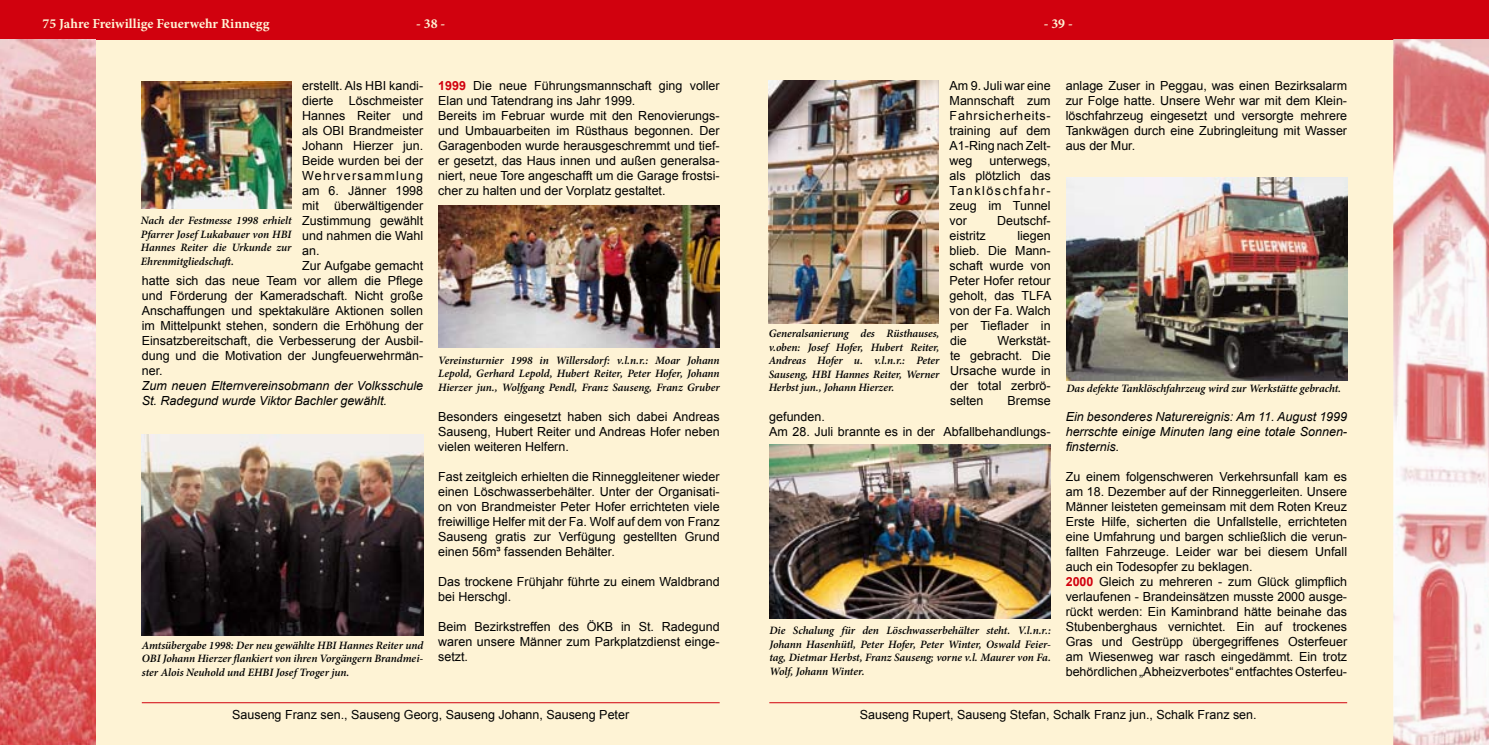
<style>
.page{position:relative;width:1489px;height:745px;background:#fff}
.page>*{position:absolute;margin:0;border:0;box-sizing:border-box;transform-origin:0 0}
.t1{font:700 13.75px "Minion Pro";color:#fef3d5}
.t2{font:12.5px/15px "Arial";color:#000;text-align:justify}
.t3{font:italic 12.5px/15px "Arial";color:#000}
.t4{font:12.5px "Arial";letter-spacing:.095em;color:#000}
.t5{font:italic 600 11.25px/13.5px "Minion Pro";letter-spacing:-.005em;color:#000;text-align:justify}
.s1{font-weight:700;color:#d1010e}
</style>
<div class="page">
<div style="left:0;top:0;width:744px;height:744px;background:#fef3d5"></div>
<div style="left:0;top:0;width:744px;height:39px;background:#d1010e"></div>
<div style="left:744px;top:0;width:744px;height:744px;background:#fef3d5"></div>
<div style="left:744px;top:0;width:744px;height:39px;background:#d1010e"></div>
<img style="left:1393px;top:39px;width:95px;height:705px">
<img style="left:0;top:39px;width:96px;height:705px">
<img style="left:142px;top:434px;width:281px;height:201px">
<img style="left:142px;top:81px;width:149px;height:128px">
<img style="left:438px;top:206px;width:281px;height:141px">
<img style="left:768px;top:81px;width:170px;height:242px">
<img style="left:769px;top:444px;width:281px;height:173px">
<img style="left:1066px;top:177px;width:281px;height:203px">
<hr style="left:142px;top:702px;width:577px;height:1px;background:#d1010e">
<hr style="left:769px;top:702px;width:577px;height:1px;background:#d1010e">
<p class="t1" style="left:43px;top:14px;width:228px">75 Jahre Freiwillige Feuerwehr Rinnegg</p>
<p class="t1" style="left:416px;top:14px;width:31px">- 38 -</p>
<p class="t1" style="left:1043px;top:14px;width:31px">- 39 -</p>
<p class="t2" style="left:302px;top:78px;width:122px">erstellt. Als HBI kandi-</p>
<p class="t2" style="left:302px;top:93px;width:122px">dierte Löschmeister</p>
<p class="t2" style="left:302px;top:108px;width:122px">Hannes Reiter und</p>
<p class="t2" style="left:302px;top:123px;width:122px">als OBI Brandmeister</p>
<p class="t2" style="left:302px;top:138px;width:122px">Johann Hierzer jun.</p>
<p class="t2" style="left:302px;top:153px;width:122px">Beide wurden bei der</p>
<p class="t4" style="left:302px;top:167px;width:122px">Wehrversammlung</p>
<p class="t2" style="left:302px;top:183px;width:122px">am 6. Jänner 1998</p>
<p class="t2" style="left:302px;top:198px;width:122px">mit überwältigender</p>
<p class="t2" style="left:302px;top:213px;width:122px">Zustimmung gewählt</p>
<p class="t2" style="left:302px;top:228px;width:122px">und nahmen die Wahl</p>
<p class="t2" style="left:302px;top:243px;width:19px">an.</p>
<p class="t2" style="left:302px;top:258px;width:122px">Zur Aufgabe gemacht</p>
<p class="t2" style="left:142px;top:273px;width:283px">hatte sich das neue Team vor allem die Pflege</p>
<p class="t2" style="left:142px;top:288px;width:283px">und Förderung der Kameradschaft. Nicht große</p>
<p class="t2" style="left:142px;top:303px;width:283px">Anschaffungen und spektakuläre Aktionen sollen</p>
<p class="t2" style="left:142px;top:318px;width:283px">im Mittelpunkt stehen, sondern die Erhöhung der</p>
<p class="t2" style="left:142px;top:333px;width:283px">Einsatzbereitschaft, die Verbesserung der Ausbil-</p>
<p class="t2" style="left:142px;top:348px;width:283px">dung und die Motivation der Jungfeuerwehrmän-</p>
<p class="t2" style="left:142px;top:363px;width:22px">ner.</p>
<p class="t3" style="left:142px;top:378px;width:283px">Zum neuen Elternvereinsobmann der Volksschule<br>St. Radegund wurde Viktor Bachler gewählt.</p>
<p class="t5" style="left:141px;top:213px;width:152px">Nach der Festmesse 1998 erhielt Pfarrer Josef Lukabauer von HBI Hannes Reiter die Urkunde zur Ehrenmitgliedschaft.</p>
<p class="t5" style="left:142px;top:638px;width:283px">Amtsübergabe 1998: Der neu gewählte HBI Hannes Reiter und OBI Johann Hierzer flankiert von ihren Vorgängern Brandmei&shy;ster Alois Neuhold und EHBI Josef Troger jun.</p>
<p class="t2" style="left:438px;top:78px;width:283px;text-align:left"><span class="s1">1999</span> Die neue Führungsmannschaft ging voller Elan und Tatendrang ins Jahr 1999.<br>Bereits im Februar wurde mit den Renovierungs&shy;und Umbauarbeiten im Rüsthaus begonnen. Der Garagenboden wurde herausgeschremmt und tief&shy;er gesetzt, das Haus innen und außen generalsa&shy;niert, neue Tore angeschafft um die Garage frostsi&shy;cher zu halten und der Vorplatz gestaltet.</p>
<p class="t5" style="left:438px;top:353px;width:283px">Vereinsturnier 1998 in Willersdorf: v.l.n.r.: Moar Johann Lepold, Gerhard Lepold, Hubert Reiter, Peter Hofer, Johann Hierzer jun., Wolfgang Pendl, Franz Sauseng, Franz Gruber</p>
<p class="t2" style="left:438px;top:408px;width:283px">Besonders eingesetzt haben sich dabei Andreas Sauseng, Hubert Reiter und Andreas Hofer neben vielen weiteren Helfern.</p>
<p class="t2" style="left:438px;top:468px;width:283px">Fast zeitgleich erhielten die Rinneggleitener wieder einen Löschwasserbehälter. Unter der Organisati&shy;on von Brandmeister Peter Hofer errichteten viele freiwillige Helfer mit der Fa. Wolf auf dem von Franz Sauseng gratis zur Verfügung gestellten Grund einen 56m³ fassenden Behälter.</p>
<p class="t2" style="left:438px;top:573px;width:283px">Das trockene Frühjahr führte zu einem Waldbrand bei Herschgl.</p>
<p class="t2" style="left:438px;top:618px;width:283px">Beim Bezirkstreffen des ÖKB in St. Radegund waren unsere Männer zum Parkplatzdienst einge&shy;setzt.</p>
<p class="t2" style="left:949px;top:78px;width:103px">Am 9. Juli war eine Mannschaft zum Fahrsicherheits&shy;training auf dem A1-Ring nach Zelt&shy;weg</p>
<p class="t2" style="left:949px;top:153px;width:103px;text-indent:40px">unterwegs, als plötzlich das Tanklöschfahr&shy;zeug im Tunnel vor</p>
<p class="t2" style="left:997px;top:213px;width:55px">Deutschf-</p>
<p class="t2" style="left:949px;top:228px;width:103px;text-indent:68px">liegen blieb. Die Mann&shy;schaft wurde von Peter Hofer retour geholt, das TLFA von der Fa. Walch per Tieflader in die</p>
<p class="t2" style="left:949px;top:228px;width:38px">eistritz</p>
<p class="t5" style="left:768px;top:326px;width:172px">Generalsanierung des Rüsthauses, v.oben: Josef Hofer, Hubert Reiter, Andreas Hofer u. v.l.n.r.: Peter Sauseng, HBI Hannes Reiter, Werner Herbst jun., Johann Hierzer.</p>
<p class="t2" style="left:950px;top:333px;width:102px;text-indent:47px">Werkstät&shy;te gebracht. Die Ursache wurde in der total zerbrö&shy;selten</p>
<p class="t2" style="left:1007px;top:393px;width:45px">Bremse</p>
<p class="t2" style="left:769px;top:408px;width:283px">gefunden.<br>Am 28. Juli brannte es in der Abfallbehandlungs-</p>
<p class="t5" style="left:769px;top:623px;width:283px">Die Schalung für den Löschwasserbehälter steht. V.l.n.r.:<br>Johann Hasenhütl, Peter Hofer, Peter Winter, Oswald Feier&shy;tag, Dietmar Herbst, Franz Sauseng; vorne v.l. Maurer von Fa.<br>Wolf, Johann Winter.</p>
<p class="t2" style="left:1065px;top:78px;width:283px">anlage Zuser in Peggau, was einen Bezirksalarm zur Folge hatte. Unsere Wehr war mit dem Klein&shy;löschfahrzeug eingesetzt und versorgte mehrere Tankwägen durch eine Zubringleitung mit Wasser aus der Mur.</p>
<p class="t5" style="left:1066px;top:381px;width:276px">Das defekte Tanklöschfahrzeug wird zur Werkstätte gebracht.</p>
<p class="t3" style="left:1065px;top:408px;width:283px;text-align:justify">Ein besonderes Naturereignis: Am 11. August 1999 herrschte einige Minuten lang eine totale Sonnen&shy;finsternis.</p>
<p class="t2" style="left:1065px;top:468px;width:283px;text-align:left">Zu einem folgenschweren Verkehrsunfall kam es am 18. Dezember auf der Rinneggerleiten. Unsere Männer leisteten gemeinsam mit dem Roten Kreuz Erste Hilfe, sicherten die Unfallstelle, errichteten eine Umfahrung und bargen schließlich die verun&shy;fallten Fahrzeuge. Leider war bei diesem Unfall auch ein Todesopfer zu beklagen.<br><span class="s1">2000</span> Gleich zu mehreren - zum Glück glimpflich verlaufenen - Brandeinsätzen musste 2000 ausge&shy;rückt werden: Ein Kaminbrand hätte beinahe das Stubenberghaus vernichtet. Ein auf trockenes Gras und Gestrüpp übergegriffenes Osterfeuer am Wiesenweg war rasch eingedämmt. Ein trotz behördlichen „Abheizverbotes“ entfachtes Osterfeu-</p>
<p class="t2" style="left:232px;top:706px;width:398px">Sauseng Franz sen., Sauseng Georg, Sauseng Johann, Sauseng Peter</p>
<p class="t2" style="left:859px;top:706px;width:398px">Sauseng Rupert, Sauseng Stefan, Schalk Franz jun., Schalk Franz sen.</p>
</div>
